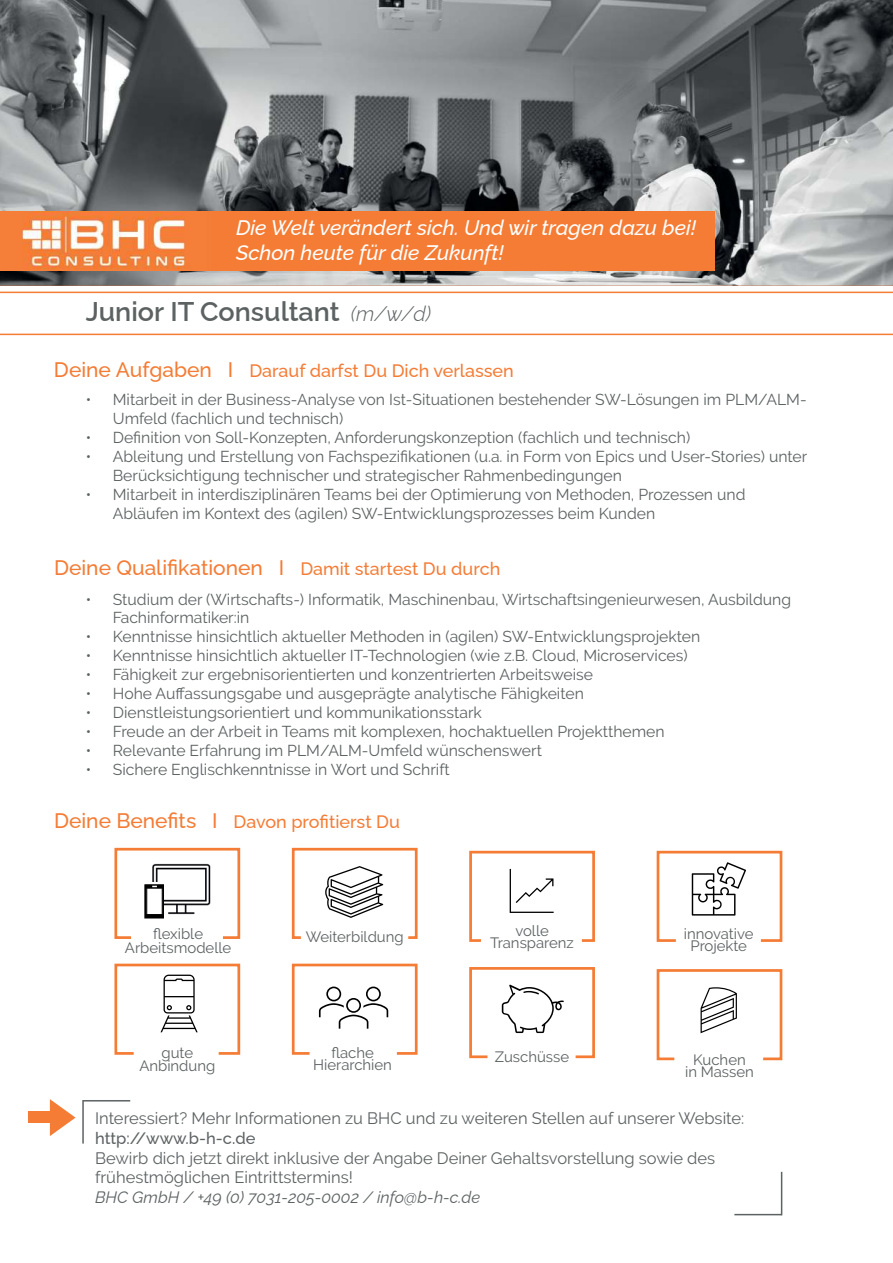
<style>
.page{position:relative;width:893px;height:1263px;background:#fff}
.page>*{position:absolute;margin:0;border:0;box-sizing:border-box;transform-origin:0 0}
.t1{font:600 27px "Raleway";color:#5c6162}
.t2{font:italic 100 21px/25.2px "Raleway";color:#fff}
.t3{font:500 21px "Raleway";color:#f47c35}
.t4{font:500 18px "Raleway";color:#f47c35}
.t5{font:16.5px/19.8px "Raleway";color:#5c6162}
.t6{font:italic 100 16.5px "Raleway";color:#5c6162}
.t7{font:500 16.5px "Raleway";color:#5c6162}
.t8{font:15.75px/18.9px "Raleway";color:#5c6162}
.t9{font:14.85px/12.1px "Raleway";color:#5c6162;text-align:center}
.s1{font-weight:100;font-style:italic;font-size:21px}
.s2{font-size:21px}
.s3{font-size:18px}
</style>
<div class="page">
<svg style="left:114px;top:847px;width:127px;height:92px"></svg>
<svg style="left:656px;top:969px;width:127px;height:92px"></svg>
<svg style="left:469px;top:967px;width:126px;height:92px"></svg>
<svg style="left:291px;top:963px;width:127px;height:92px"></svg>
<svg style="left:114px;top:963px;width:127px;height:92px"></svg>
<svg style="left:656px;top:850px;width:127px;height:92px"></svg>
<svg style="left:291px;top:847px;width:127px;height:92px"></svg>
<svg style="left:469px;top:850px;width:126px;height:92px"></svg>
<img style="left:143px;top:882px;width:20px;height:37px">
<div style="left:28px;top:1111px;width:28px;height:11px;background:#f47c35"></div>
<svg style="left:50px;top:1099px;width:26px;height:37px"></svg>
<hr style="left:0;top:292px;width:893px;height:1px;background:#f47c35">
<hr style="left:0;top:334px;width:893px;height:1px;background:#f47c35">
<hr style="left:82px;top:1100px;width:2px;height:43px;background:#5c6162">
<hr style="left:83px;top:1100px;width:47px;height:1px;background:#5c6162">
<hr style="left:781px;top:1172px;width:1px;height:43px;background:#5c6162">
<hr style="left:734px;top:1214px;width:48px;height:1px;background:#5c6162">
<img style="left:0;top:0;width:893px;height:286px">
<div style="left:210px;top:211px;width:505px;height:59px;background:#f47c35"></div>
<img style="left:0;top:211px;width:210px;height:59px">
<h2 class="t2" style="left:236px;top:217px;width:462px">Die Welt verändert sich. Und wir tragen dazu bei!<br>Schon heute für die Zukunft!</h2>
<h1 class="t1" style="left:86px;top:296px;width:347px">Junior IT Consultant <span class="s1">(m/w/d)</span></h1>
<p class="t4" style="left:54px;top:363px;width:461px"><span class="s2">Deine Aufgaben I</span> Darauf darfst Du Dich verlassen</p>
<p class="t8" style="left:86px;top:392px;width:7px">ï</p>
<p class="t8" style="left:113px;top:392px;width:695px">Mitarbeit in der Business-Analyse von Ist-Situationen bestehender SW-Lösungen im PLM/ALM-<br>Umfeld (fachlich und technisch)</p>
<p class="t8" style="left:86px;top:430px;width:7px">ï</p>
<p class="t8" style="left:113px;top:428px;width:579px">Definition von Soll-Konzepten, Anforderungskonzeption (fachlich und technisch)</p>
<p class="t8" style="left:86px;top:448px;width:7px">ï</p>
<p class="t8" style="left:113px;top:447px;width:696px">Ableitung und Erstellung von Fachspezifikationen (u.a. in Form von Epics und User-Stories) unter<br>Berücksichtigung technischer und strategischer Rahmenbedingungen</p>
<p class="t8" style="left:86px;top:486px;width:7px">ï</p>
<p class="t8" style="left:113px;top:485px;width:634px">Mitarbeit in interdisziplinären Teams bei der Optimierung von Methoden, Prozessen und<br>Abläufen im Kontext des (agilen) SW-Entwicklungsprozesses beim Kunden</p>
<h2 class="t3" style="left:54px;top:551px;width:448px">Deine Qualifikationen I <span class="s3">Damit startest Du durch</span></h2>
<p class="t8" style="left:86px;top:591px;width:7px">ï</p>
<p class="t8" style="left:113px;top:589px;width:680px">Studium der (Wirtschafts-) Informatik, Maschinenbau, Wirtschaftsingenieurwesen, Ausbildung<br>Fachinformatiker:in</p>
<p class="t8" style="left:86px;top:629px;width:7px">ï</p>
<p class="t8" style="left:113px;top:627px;width:589px">Kenntnisse hinsichtlich aktueller Methoden in (agilen) SW-Entwicklungsprojekten</p>
<p class="t8" style="left:86px;top:648px;width:7px">ï</p>
<p class="t8" style="left:113px;top:646px;width:576px">Kenntnisse hinsichtlich aktueller IT-Technologien (wie z.B. Cloud, Microservices)</p>
<p class="t8" style="left:86px;top:667px;width:7px">ï</p>
<p class="t8" style="left:113px;top:665px;width:482px">Fähigkeit zur ergebnisorientierten und konzentrierten Arbeitsweise</p>
<p class="t8" style="left:86px;top:685px;width:7px">ï</p>
<p class="t8" style="left:113px;top:684px;width:473px">Hohe Auffassungsgabe und ausgeprägte analytische Fähigkeiten</p>
<p class="t8" style="left:86px;top:704px;width:7px">ï</p>
<p class="t8" style="left:113px;top:703px;width:371px">Dienstleistungsorientiert und kommunikationsstark</p>
<p class="t8" style="left:86px;top:723px;width:7px">ï</p>
<p class="t8" style="left:113px;top:722px;width:553px">Freude an der Arbeit in Teams mit komplexen, hochaktuellen Projektthemen</p>
<p class="t8" style="left:86px;top:742px;width:7px">ï</p>
<p class="t8" style="left:113px;top:741px;width:431px">Relevante Erfahrung im PLM/ALM-Umfeld wünschenswert</p>
<p class="t8" style="left:86px;top:761px;width:7px">ï</p>
<p class="t8" style="left:113px;top:760px;width:338px">Sichere Englischkenntnisse in Wort und Schrift</p>
<p class="t4" style="left:54px;top:808px;width:347px"><span class="s2">Deine Benefits I</span> Davon profitierst Du</p>
<p class="t9" style="left:125px;top:927px;width:108px;line-height:13.5px">flexible<br>Arbeitsmodelle</p>
<p class="t9" style="left:139px;top:1047px;width:77px;line-height:13.5px">gute<br>Anbindung</p>
<p class="t9" style="left:306px;top:932px;width:100px">Weiterbildung</p>
<p class="t9" style="left:490px;top:926px;width:85px">volle<br>Transparenz</p>
<p class="t9" style="left:313px;top:1046px;width:80px">flache<br>Hierarchien</p>
<p class="t9" style="left:495px;top:1052px;width:76px">Zuschüsse</p>
<p class="t9" style="left:684px;top:929px;width:71px">innovative<br>Projekte</p>
<p class="t9" style="left:685px;top:1053px;width:70px">Kuchen<br>in Massen</p>
<p class="t5" style="left:95px;top:1108px;width:651px">Interessiert? Mehr Informationen zu BHC und zu weiteren Stellen auf unserer Website:</p>
<p class="t7" style="left:95px;top:1132px;width:162px">http://www.b-h-c.de</p>
<p class="t5" style="left:95px;top:1148px;width:622px">Bewirb dich jetzt direkt inklusive der Angabe Deiner Gehaltsvorstellung sowie des frühestmöglichen Eintrittstermins!</p>
<p class="t6" style="left:95px;top:1191px;width:387px">BHC GmbH / +49 (0) 7031-205-0002 / info@b-h-c.de</p>
</div>
